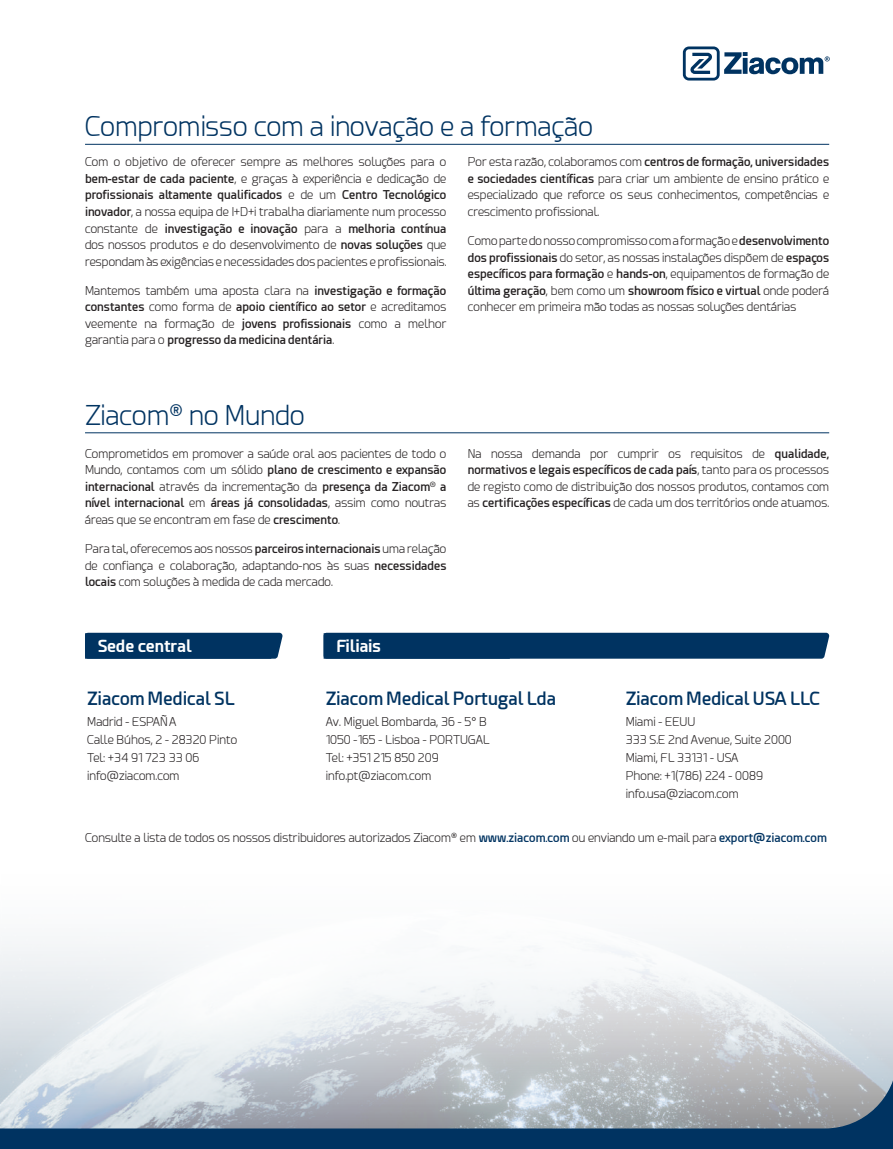
<style>
.page{position:relative;width:893px;height:1149px;background:#fff}
.page>*{position:absolute;margin:0;border:0;box-sizing:border-box;transform-origin:0 0}
.t1{font:300 27px "Esphimere";color:#003361}
.t2{font:600 18px "Esphimere";color:#003361}
.t3{font:700 16.5px "Esphimere";color:#fff}
.t4{font:300 12px/16.5px "Esphimere";color:#231f20;text-align:justify}
.t5{font:600 12px/16.5px "Esphimere";color:#231f20;text-align:justify}
.s1{font-weight:600}
.s2{font-weight:300}
.s3{font-weight:600;color:#003361}
</style>
<div class="page">
<img style="left:0;top:941px;width:893px;height:118px">
<div style="left:326px;top:632px;width:504px;height:26px;background:#003361"></div>
<div style="left:324px;top:633px;width:186px;height:25px;background:#003361"></div>
<svg style="left:87px;top:632px;width:196px;height:26px"></svg>
<div style="left:85px;top:633px;width:186px;height:25px;background:#003361"></div>
<hr style="left:85px;top:144px;width:744px;height:1px;background:#003361">
<hr style="left:85px;top:432px;width:744px;height:1px;background:#003361">
<svg style="left:683px;top:46px;width:147px;height:34px"></svg>
<svg style="left:0;top:1059px;width:893px;height:89px;background:#8fa0af"></svg>
<h1 class="t1" style="left:85px;top:111px;width:510px">Compromisso com a inovação e a formação</h1>
<p class="t4" style="left:85px;top:154px;width:363px">Com o objetivo de oferecer sempre as melhores soluções para o <span class="s1">bem-estar de cada paciente</span>, e graças à experiência e dedicação de <span class="s1">profissionais altamente qualificados</span> e de um <span class="s1">Centro Tecnológico inovador</span>, a nossa equipa de I+D+i trabalha diariamente num processo constante de <span class="s1">investigação e inovação</span> para a <span class="s1">melhoria contínua </span>dos nossos produtos e do desenvolvimento de <span class="s1">novas soluções</span> que respondam às exigências e necessidades dos pacientes e profissionais.</p>
<p class="t5" style="left:85px;top:282px;width:363px"><span class="s2">Mantemos também uma aposta clara na</span> investigação e formação constantes <span class="s2">como forma de</span> apoio científico ao setor <span class="s2">e acreditamos veemente na formação de</span> jovens profissionais <span class="s2">como a melhor garantia para o</span> progresso da medicina dentária<span class="s2">.</span></p>
<p class="t4" style="left:468px;top:154px;width:363px">Por esta razão, colaboramos com <span class="s1">centros de formação, universidades e sociedades científicas</span> para criar um ambiente de ensino prático e especializado que reforce os seus conhecimentos, competências e crescimento profissional.</p>
<p class="t4" style="left:468px;top:233px;width:363px">Como parte do nosso compromisso com a formação e <span class="s1">desenvolvimento dos profissionais</span> do setor, as nossas instalações dispõem de <span class="s1">espaços específicos para formação</span> e <span class="s1">hands-on</span>, equipamentos de formação de <span class="s1">última geração</span>, bem como um <span class="s1">showroom físico e virtual</span> onde poderá conhecer em primeira mão todas as nossas soluções dentárias</p>
<h1 class="t1" style="left:85px;top:399px;width:222px">Ziacom<sup>®</sup> no Mundo</h1>
<p class="t4" style="left:85px;top:445px;width:363px">Comprometidos em promover a saúde oral aos pacientes de todo o Mundo, contamos com um sólido <span class="s1">plano de crescimento e expansão internacional</span> através da incrementação da <span class="s1">presença da Ziacom</span><sup>®</sup> <span class="s1">a nível internacional</span> em <span class="s1">áreas já consolidadas</span>, assim como noutras áreas que se encontram em fase de <span class="s1">crescimento</span>.</p>
<p class="t4" style="left:85px;top:540px;width:363px">Para tal, oferecemos aos nossos <span class="s1">parceiros internacionais</span> uma relação de confiança e colaboração, adaptando-nos às suas <span class="s1">necessidades locais</span> com soluções à medida de cada mercado.</p>
<h3 class="t3" style="left:98px;top:636px;width:95px">Sede central</h3>
<h3 class="t3" style="left:336px;top:636px;width:46px">Filiais</h3>
<p class="t4" style="left:468px;top:445px;width:363px">Na nossa demanda por cumprir os requisitos de <span class="s1">qualidade, normativos e legais específicos de cada país</span>, tanto para os processos de registo como de distribuição dos nossos produtos, contamos com as <span class="s1">certificações específicas</span> de cada um dos territórios onde atuamos.</p>
<h2 class="t2" style="left:87px;top:686px;width:149px">Ziacom Medical SL</h2>
<p class="t4" style="left:87px;top:712px;width:152px;line-height:18px;text-align:left">Madrid - ESPAÑA<br>Calle Búhos, 2 - 28320 Pinto<br>Tel: +34 91 723 33 06 info@ziacom.com</p>
<h2 class="t2" style="left:326px;top:686px;width:232px">Ziacom Medical Portugal Lda</h2>
<p class="t4" style="left:326px;top:712px;width:166px;line-height:18px;text-align:left">Av. Miguel Bombarda, 36 - 5° B<br>1050 -165 - Lisboa - PORTUGAL<br>Tel: +351 215 850 209 info.pt@ziacom.com</p>
<h2 class="t2" style="left:626px;top:686px;width:196px">Ziacom Medical USA LLC</h2>
<p class="t4" style="left:626px;top:712px;width:168px;line-height:18px;text-align:left">Miami - EEUU<br>333 S.E 2nd Avenue, Suite 2000<br>Miami, FL 33131 - USA<br>Phone: +1(786) 224 - 0089 info.usa@ziacom.com</p>
<p class="t4" style="left:85px;top:829px;width:743px">Consulte a lista de todos os nossos distribuidores autorizados Ziacom<sup>®</sup> em <span class="s3">www.ziacom.com</span> ou enviando um e-mail para <span class="s3">export@ziacom.com</span></p>
</div>
